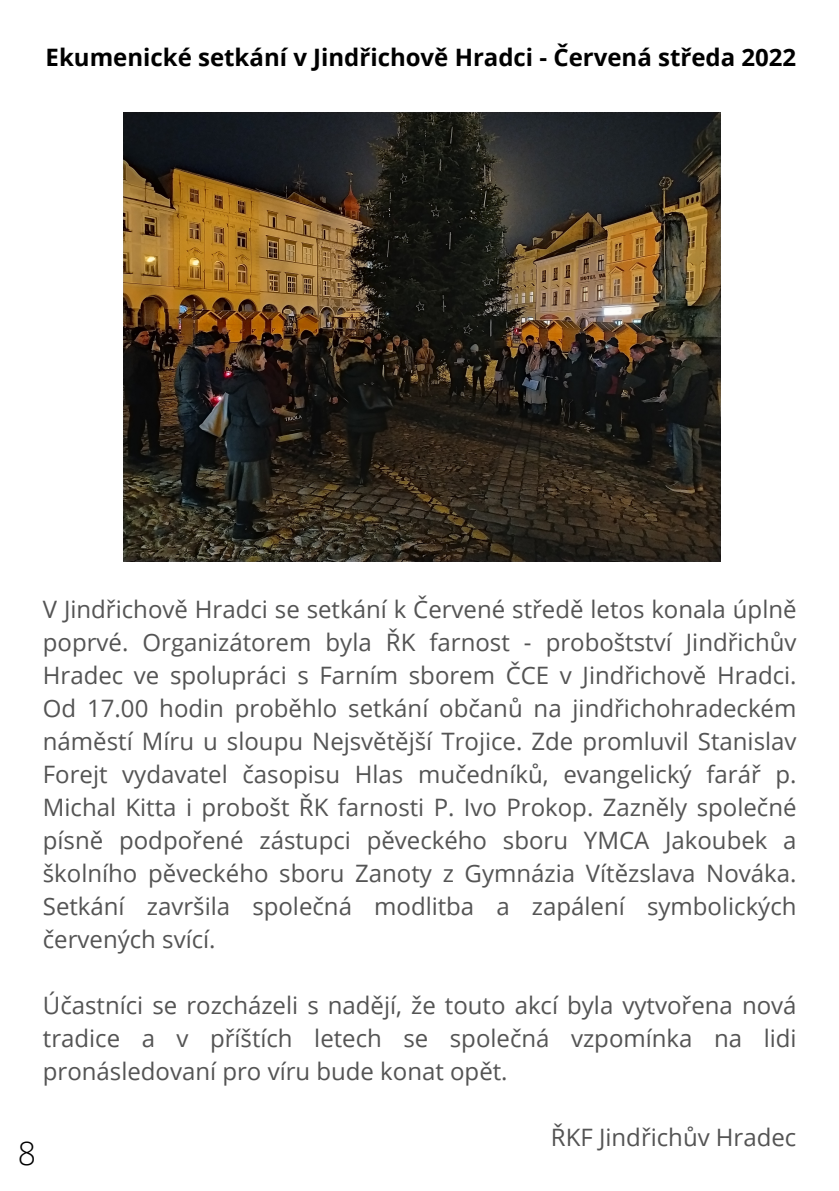
<style>
.page{position:relative;width:839px;height:1191px;background:#fff}
.page>*{position:absolute;margin:0;border:0;box-sizing:border-box;transform-origin:0 0}
.t1{font:300 32px "Open Sans";color:#000}
.t2{font:24px/33px "Open Sans";color:#545454;text-align:justify}
.t3{font:700 24px "Open Sans";color:#000}
</style>
<div class="page">
<img style="left:124px;top:113px;width:597px;height:448px">
<p class="t3" style="left:46px;top:40px;width:752px">Ekumenické setkání v Jindřichově Hradci - Červená středa 2022</p>
<p class="t1" style="left:18px;top:1131px;width:20px">8</p>
<p class="t2" style="left:43px;top:593px;width:755px">V Jindřichově Hradci se setkání k Červené středě letos konala úplně poprvé. Organizátorem byla ŘK farnost - proboštství Jindřichův Hradec ve spolupráci s Farním sborem ČCE v Jindřichově Hradci.<br>Od 17.00 hodin proběhlo setkání občanů na jindřichohradeckém náměstí Míru u sloupu Nejsvětější Trojice. Zde promluvil Stanislav Forejt vydavatel časopisu Hlas mučedníků, evangelický farář p.<br>Michal Kitta i probošt ŘK farnosti P. Ivo Prokop. Zazněly společné písně podpořené zástupci pěveckého sboru YMCA Jakoubek a školního pěveckého sboru Zanoty z Gymnázia Vítězslava Nováka.<br>Setkání završila společná modlitba a zapálení symbolických červených svící.</p>
<p class="t2" style="left:43px;top:989px;width:755px">Účastníci se rozcházeli s nadějí, že touto akcí byla vytvořena nová tradice a v příštích letech se společná vzpomínka na lidi pronásledovaní pro víru bude konat opět.</p>
<p class="t2" style="left:551px;top:1121px;width:247px">ŘKF Jindřichův Hradec</p>
</div>
